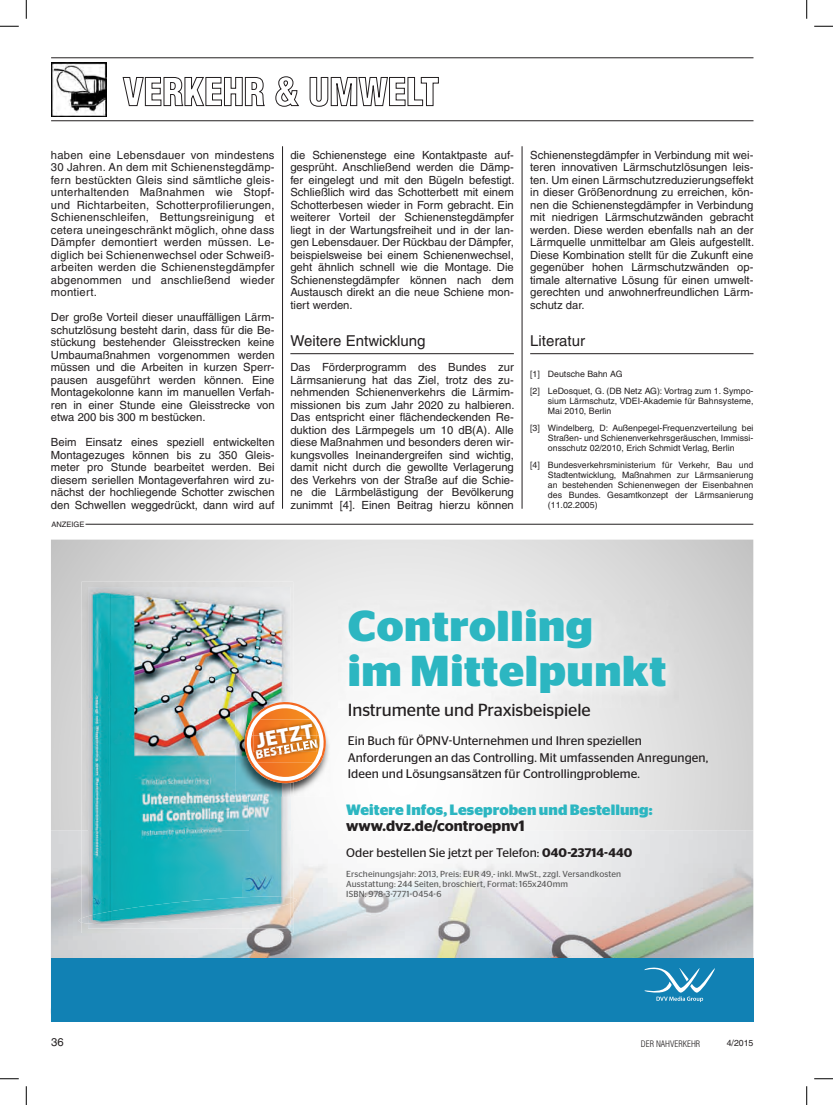
<style>
.page{position:relative;width:833px;height:1105px;background:#fff}
.page>*{position:absolute;margin:0;border:0;box-sizing:border-box;transform-origin:0 0}
.t1{font:700 43.12px/44.9px "Stag Sans";letter-spacing:.015em;color:#2cb6c1}
.t2{font:900 21.38px "Myriad Pro";color:#fff}
.t3{font:17.5px "Stag Sans";letter-spacing:-.005em;color:#231f20}
.t4{font:700 15px/16.2px "Stag Sans";letter-spacing:.005em;color:#2cb6c1}
.Zwischenzeile{font:15px "Helvetica LT";color:#231f20}
.t5{font:12.5px/16.2px "Stag Sans";letter-spacing:.005em;color:#231f20}
.t6{font:900 12.12px "Myriad Pro";color:#fff}
.Grundtext{font:11.25px/12.5px "Helvetica LT";color:#231f20;text-align:justify}
.t7{font:8.75px/10px "Helvetica LT";color:#231f20;text-align:justify}
.t8{font:8.75px/10px "Stag Sans";letter-spacing:.015em;color:#595959}
.t9{font:300 condensed 8.75px "Helvetica LT";color:#231f20}
.t10{font:7.5px "Helvetica LT";color:#231f20}
.s1{font-weight:600;color:#231f20}
.s2{font-weight:600}
</style>
<div class="page">
<hr style="left:51px;top:57px;width:702px;height:1px;background:#231f20">
<hr style="left:51px;top:120px;width:702px;height:1px;background:#231f20">
<img style="left:51px;top:63px;width:55px;height:54px">
<svg style="left:123px;top:77px;width:141px;height:45px"></svg>
<svg style="left:275px;top:76px;width:24px;height:31px"></svg>
<svg style="left:309px;top:77px;width:129px;height:30px"></svg>
<hr style="left:282px;top:146px;width:1px;height:363px;background:#231f20">
<hr style="left:521px;top:146px;width:1px;height:363px;background:#231f20">
<hr style="left:290px;top:353px;width:223px;height:1px;background:#231f20">
<hr style="left:530px;top:353px;width:223px;height:1px;background:#231f20">
<svg style="left:51px;top:540px;width:701px;height:290px"></svg>
<img style="left:51px;top:830px;width:701px;height:128px">
<img style="left:338px;top:601px;width:339px;height:106px">
<img style="left:78px;top:898px;width:218px;height:24px">
<img style="left:81px;top:582px;width:212px;height:351px">
<img style="left:81px;top:830px;width:7px;height:67px">
<img style="left:250px;top:797px;width:43px;height:33px">
<img style="left:81px;top:897px;width:212px;height:26px">
<img style="left:88px;top:587px;width:202px;height:122px">
<img style="left:88px;top:709px;width:162px;height:219px">
<img style="left:250px;top:830px;width:40px;height:98px">
<img style="left:88px;top:896px;width:202px;height:28px">
<div style="left:51px;top:958px;width:701px;height:63px;background:#1181b4"></div>
<svg style="left:644px;top:967px;width:71px;height:35px"></svg>
<img style="left:235px;top:702px;width:95px;height:95px">
<img style="left:241px;top:699px;width:88px;height:87px">
<img style="left:252px;top:735px;width:68px;height:27px">
<img style="left:256px;top:739px;width:61px;height:20px">
<img style="left:253px;top:719px;width:63px;height:33px">
<img style="left:256px;top:739px;width:60px;height:13px">
<hr style="left:85px;top:524px;width:667px;height:1px;background:#231f20">
<svg style="left:0;top:25px;width:19px;height:2px"></svg>
<svg style="left:814px;top:25px;width:18px;height:2px"></svg>
<svg style="left:0;top:1078px;width:19px;height:1px"></svg>
<svg style="left:814px;top:1078px;width:18px;height:1px"></svg>
<svg style="left:25px;top:0;width:2px;height:19px"></svg>
<svg style="left:25px;top:1086px;width:2px;height:19px"></svg>
<svg style="left:806px;top:0;width:1px;height:19px"></svg>
<svg style="left:806px;top:1086px;width:1px;height:19px"></svg>
<p class="Grundtext" style="left:51px;top:149px;width:225px">haben eine Lebensdauer von mindestens 30 Jahren. An dem mit Schienenstegdämp&shy;fern bestückten Gleis sind sämtliche gleis&shy;unterhaltenden Maßnahmen wie Stopf&shy;und Richtarbeiten, Schotterprofilierungen, Schienenschleifen, Bettungsreinigung et cetera uneingeschränkt möglich, ohne dass Dämpfer demontiert werden müssen. Le&shy;diglich bei Schienenwechsel oder Schweiß&shy;arbeiten werden die Schienenstegdämpfer abgenommen und anschließend wieder montiert.</p>
<p class="Grundtext" style="left:51px;top:311px;width:225px">Der große Vorteil dieser unauffälligen Lärm&shy;schutzlösung besteht darin, dass für die Be&shy;stückung bestehender Gleisstrecken keine Umbaumaßnahmen vorgenommen werden müssen und die Arbeiten in kurzen Sperr&shy;pausen ausgeführt werden können. Eine Montagekolonne kann im manuellen Verfah&shy;ren in einer Stunde eine Gleisstrecke von etwa 200 bis 300 m bestücken.</p>
<p class="Grundtext" style="left:51px;top:436px;width:225px">Beim Einsatz eines speziell entwickelten Montagezuges können bis zu 350 Gleis&shy;meter pro Stunde bearbeitet werden. Bei diesem seriellen Montageverfahren wird zu&shy;nächst der hochliegende Schotter zwischen den Schwellen weggedrückt, dann wird auf</p>
<p class="t10" style="left:51px;top:520px;width:34px">ANZEIGE</p>
<p class="Grundtext" style="left:290px;top:149px;width:225px">die Schienenstege eine Kontaktpaste auf&shy;gesprüht. Anschließend werden die Dämp&shy;fer eingelegt und mit den Bügeln befestigt.<br>Schließlich wird das Schotterbett mit einem Schotterbesen wieder in Form gebracht. Ein weiterer Vorteil der Schienenstegdämpfer liegt in der Wartungsfreiheit und in der lan&shy;gen Lebensdauer. Der Rückbau der Dämpfer, beispielsweise bei einem Schienenwechsel, geht ähnlich schnell wie die Montage. Die Schienenstegdämpfer können nach dem Austausch direkt an die neue Schiene mon&shy;tiert werden.</p>
<p class="Zwischenzeile" style="left:290px;top:332px;width:137px">Weitere Entwicklung</p>
<p class="Grundtext" style="left:290px;top:361px;width:225px">Das Förderprogramm des Bundes zur Lärmsanierung hat das Ziel, trotz des zu&shy;nehmenden Schienenverkehrs die Lärmim&shy;missionen bis zum Jahr 2020 zu halbieren.<br>Das entspricht einer flächendeckenden Re&shy;duktion des Lärmpegels um 10 dB(A). Alle diese Maßnahmen und besonders deren wir&shy;kungsvolles Ineinandergreifen sind wichtig, damit nicht durch die gewollte Verlagerung des Verkehrs von der Straße auf die Schie&shy;ne die Lärmbelästigung der Bevölkerung zunimmt [4]. Einen Beitrag hierzu können</p>
<p class="Grundtext" style="left:530px;top:149px;width:225px">Schienenstegdämpfer in Verbindung mit wei&shy;teren innovativen Lärmschutzlösungen leis&shy;ten. Um einen Lärmschutzreduzierungseffekt in dieser Größenordnung zu erreichen, kön&shy;nen die Schienenstegdämpfer in Verbindung mit niedrigen Lärmschutzwänden gebracht werden. Diese werden ebenfalls nah an der Lärmquelle unmittelbar am Gleis aufgestellt.<br>Diese Kombination stellt für die Zukunft eine gegenüber hohen Lärmschutzwänden op&shy;timale alternative Lösung für einen umwelt&shy;gerechten und anwohnerfreundlichen Lärm&shy;schutz dar.</p>
<p class="Zwischenzeile" style="left:530px;top:332px;width:56px">Literatur</p>
<p class="t7" style="left:530px;top:369px;width:94px">[1] Deutsche Bahn AG</p>
<p class="t7" style="left:547px;top:386px;width:207px;text-indent:-18px">[2] LeDosquet, G. (DB Netz AG): Vortrag zum 1. Sympo&shy;sium Lärmschutz, VDEI-Akademie für Bahnsysteme, Mai 2010, Berlin</p>
<p class="t7" style="left:547px;top:423px;width:207px;text-indent:-18px">[3] Windelberg, D: Außenpegel-Frequenzverteilung bei Straßen- und Schienenverkehrsgeräuschen, Immissi&shy;onsschutz 02/2010, Erich Schmidt Verlag, Berlin</p>
<p class="t7" style="left:547px;top:460px;width:207px;text-indent:-18px">[4] Bundesverkehrsministerium für Verkehr, Bau und Stadtentwicklung, Maßnahmen zur Lärmsanierung an bestehenden Schienenwegen der Eisenbahnen des Bundes. Gesamtkonzept der Lärmsanierung (11.02.2005)</p>
<p class="t1" style="left:347px;top:604px;width:320px">Controlling<br>im Mittelpunkt</p>
<p class="t3" style="left:347px;top:700px;width:244px">Instrumente und Praxisbeispiele</p>
<p class="t2" style="left:254px;top:729px;width:60px;rotate:-11deg">JETZT</p>
<p class="t6" style="left:254px;top:748px;width:64px;rotate:-11deg">BESTELLEN</p>
<p class="t5" style="left:347px;top:733px;width:361px">Ein Buch für ÖPNV-Unternehmen und Ihren speziellen<br>Anforderungen an das Controlling. Mit umfassenden Anregungen,<br>Ideen und Lösungsansätzen für Controllingprobleme.</p>
<p class="t4" style="left:346px;top:801px;width:308px">Weitere Infos, Leseproben undBestellung: <span class="s1">www.dvz.de/controepnv1</span></p>
<p class="t5" style="left:346px;top:844px;width:287px">Oder bestellen Sie jetzt per Telefon: <span class="s2">040-23714-440</span></p>
<p class="t8" style="left:346px;top:868px;width:276px">Erscheinungsjahr: 2013, Preis: EUR 49,- inkl. MwSt., zzgl. Versandkosten<br>Ausstattung: 244 Seiten, broschiert, Format: 165x240mm<br>ISBN: 978-3-7771-0454-6</p>
<p class="Grundtext" style="left:51px;top:1036px;width:14px">36</p>
<p class="t9" style="left:640px;top:1038px;width:61px">DER NAHVERKEHR</p>
<p class="t7" style="left:726px;top:1038px;width:28px">4/2015</p>
</div>
